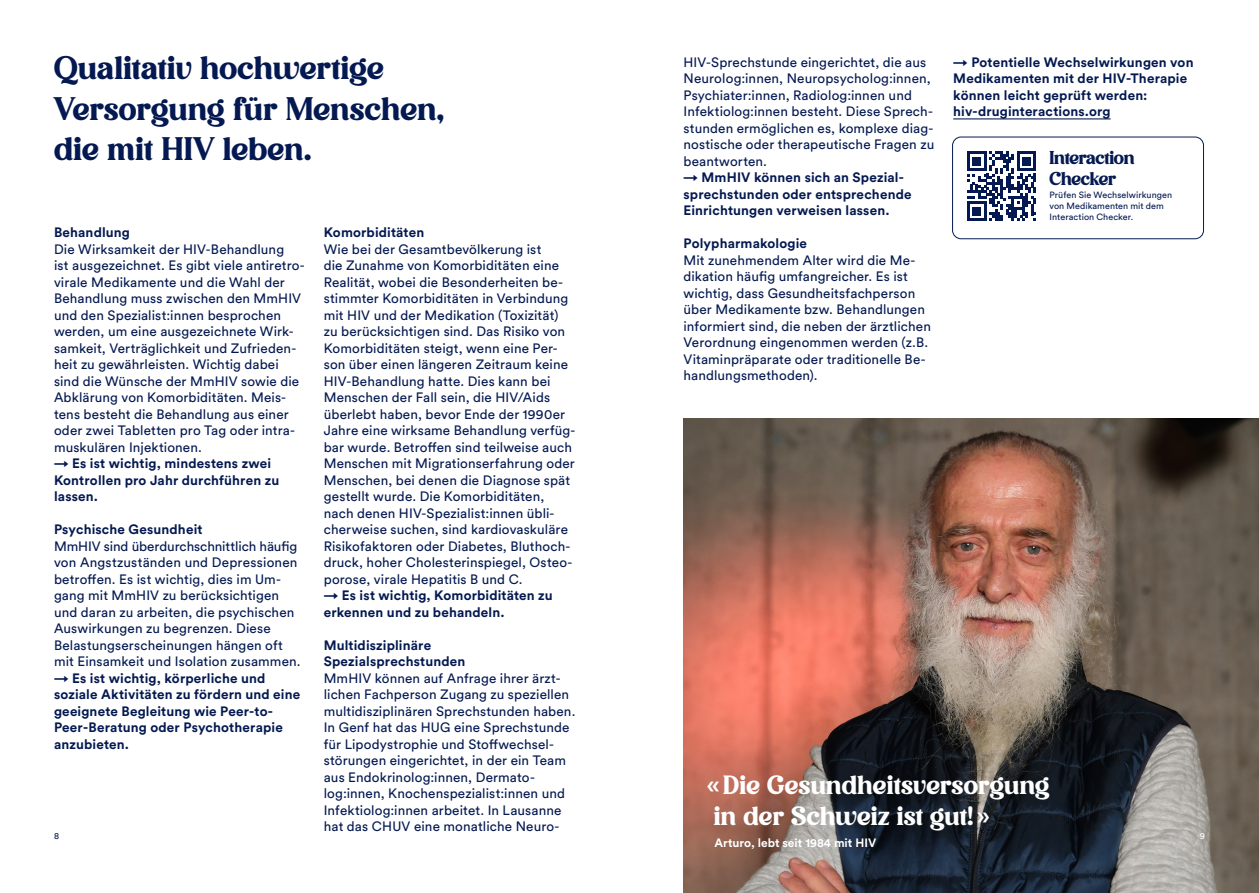
<style>
.page{position:relative;width:1259px;height:893px;background:#fff}
.page>*{position:absolute;margin:0;border:0;box-sizing:border-box;transform-origin:0 0}
.t1{font:31.5px/40.5px "Avigea";letter-spacing:.01em;color:#041951}
.t2{font:25.5px/30.6px "Avigea";letter-spacing:.01em;color:#fff}
.t3{font:18px/21px "Avigea";letter-spacing:-.015em;color:#041951}
.t4{font:13.5px/16.5px "Circular Std";letter-spacing:.01em;color:#041951}
.t5{font:700 13.5px/16.5px "Circular Std";letter-spacing:.01em;color:#041951}
.t6{font:700 12px "Circular Std";color:#fff}
.t7{font:9px/10.8px "Circular Std";letter-spacing:.01em;color:#041951}
.t8{font:9px "Circular Std";color:#fff}
.s1{font-family:"Circular Std";font-weight:500}
</style>
<div class="page">
<hr style="left:953px;top:118px;width:157px;height:1px;background:#041951">
<div style="left:952px;top:137px;width:252px;height:102px;border:1px solid #041951;border-radius:9px"></div>
<svg style="left:967px;top:151px;width:69px;height:70px"></svg>
<img style="left:683px;top:418px;width:576px;height:475px">
<h1 class="t1" style="left:54px;top:48px;width:392px">Qualitativ hochwertige<br>Versorgung für Menschen, die mit HIV leben.</h1>
<p class="t5" style="left:54px;top:224px;width:77px">Behandlung</p>
<p class="t4" style="left:54px;top:241px;width:252px">Die Wirksamkeit der HIV-Behandlung<br>ist ausgezeichnet. Es gibt viele antiretro&shy;virale Medikamente und die Wahl der Behandlung muss zwischen den MmHIV und den Spezialist:innen besprochen werden, um eine ausgezeichnete Wirk&shy;samkeit, Verträglichkeit und Zufrieden&shy;heit zu gewährleisten. Wichtig dabei sind die Wünsche der MmHIV sowie die Abklärung von Komorbiditäten. Meis&shy;tens besteht die Behandlung aus einer oder zwei Tabletten pro Tag oder intra&shy;muskulären Injektionen.</p>
<p class="t5" style="left:54px;top:455px;width:227px">→ Es ist wichtig, mindestens zwei<br>Kontrollen pro Jahr durchführen zu lassen.</p>
<p class="t5" style="left:54px;top:521px;width:150px">Psychische Gesundheit</p>
<p class="t4" style="left:54px;top:538px;width:248px">MmHIV sind überdurchschnittlich häufig von Angstzuständen und Depressionen betroffen. Es ist wichtig, dies im Um&shy;gang mit MmHIV zu berücksichtigen und daran zu arbeiten, die psychischen Auswirkungen zu begrenzen. Diese Belastungserscheinungen hängen oft mit Einsamkeit und Isolation zusammen.</p>
<p class="t5" style="left:54px;top:669px;width:248px">→ Es ist wichtig, körperliche und soziale Aktivitäten zu fördern und eine geeignete Begleitung wie Peer-to-<br>Peer-Beratung oder Psychotherapie anzubieten.</p>
<p class="t7" style="left:54px;top:830px;width:7px">8</p>
<p class="t5" style="left:324px;top:224px;width:102px">Komorbiditäten</p>
<p class="t4" style="left:324px;top:241px;width:253px">Wie bei der Gesamtbevölkerung ist<br>die Zunahme von Komorbiditäten eine Realität, wobei die Besonderheiten be&shy;stimmter Komorbiditäten in Verbindung mit HIV und der Medikation (Toxizität) zu berücksichtigen sind. Das Risiko von Komorbiditäten steigt, wenn eine Per&shy;son über einen längeren Zeitraum keine HIV-Behandlung hatte. Dies kann bei Menschen der Fall sein, die HIV/Aids überlebt haben, bevor Ende der 1990er Jahre eine wirksame Behandlung verfüg&shy;bar wurde. Betroffen sind teilweise auch Menschen mit Migrationserfahrung oder Menschen, bei denen die Diagnose spät gestellt wurde. Die Komorbiditäten, nach denen HIV-Spezialist:innen übli&shy;cherweise suchen, sind kardiovaskuläre Risikofaktoren oder Diabetes, Bluthoch&shy;druck, hoher Cholesterinspiegel, Osteo&shy;porose, virale Hepatitis B und C.</p>
<p class="t5" style="left:324px;top:587px;width:231px">→ Es ist wichtig, Komorbiditäten zu erkennen und zu behandeln.</p>
<p class="t5" style="left:324px;top:636px;width:143px">Multidisziplinäre<br>Spezialsprechstunden</p>
<p class="t4" style="left:324px;top:670px;width:253px">MmHIV können auf Anfrage ihrer ärzt&shy;lichen Fachperson Zugang zu speziellen multidisziplinären Sprechstunden haben.<br>In Genf hat das HUG eine Sprechstunde für Lipodystrophie und Stoffwechsel&shy;störungen eingerichtet, in der ein Team aus Endokrinolog:innen, Dermato&shy;log:innen, Knochenspezialist:innen und Infektiolog:innen arbeitet. In Lausanne hat das CHUV eine monatliche Neuro-</p>
<p class="t4" style="left:683px;top:53px;width:252px">HIV-Sprechstunde eingerichtet, die aus Neurolog:innen, Neuropsycholog:innen, Psychiater:innen, Radiolog:innen und Infektiolog:innen besteht. Diese Sprech&shy;stunden ermöglichen es, komplexe diag&shy;nostische oder therapeutische Fragen zu beantworten.</p>
<p class="t5" style="left:683px;top:169px;width:230px">→ MmHIV können sich an Spezial&shy;sprechstunden oder entsprechende<br>Einrichtungen verweisen lassen.</p>
<p class="t5" style="left:683px;top:235px;width:125px">Polypharmakologie</p>
<p class="t4" style="left:683px;top:251px;width:249px">Mit zunehmendem Alter wird die Me&shy;dikation häufig umfangreicher. Es ist wichtig, dass Gesundheitsfachperson über Medikamente bzw. Behandlungen informiert sind, die neben der ärztlichen Verordnung eingenommen werden (z.B.<br>Vitaminpräparate oder traditionelle Be&shy;handlungsmethoden).</p>
<p class="t5" style="left:953px;top:54px;width:242px">→ Potentielle Wechselwirkungen von<br>Medikamenten mit der HIV-Therapie können leicht geprüft werden: hiv-druginteractions.org</p>
<h3 class="t3" style="left:1049px;top:147px;width:87px">Interaction<br>Checker</h3>
<p class="t7" style="left:1049px;top:189px;width:124px">Prüfen Sie Wechselwirkungen von Medikamenten mit dem<br>Interaction Checker.</p>
<h2 class="t2" style="left:707px;top:770px;width:344px"><span class="s1">«</span> Die Gesundheitsversorgung in der Schweiz ist gut! <span class="s1">»</span></h2>
<p class="t6" style="left:714px;top:835px;width:163px">Arturo, lebt seit 1984 mit HIV</p>
<p class="t8" style="left:1199px;top:830px;width:7px">9</p>
</div>
